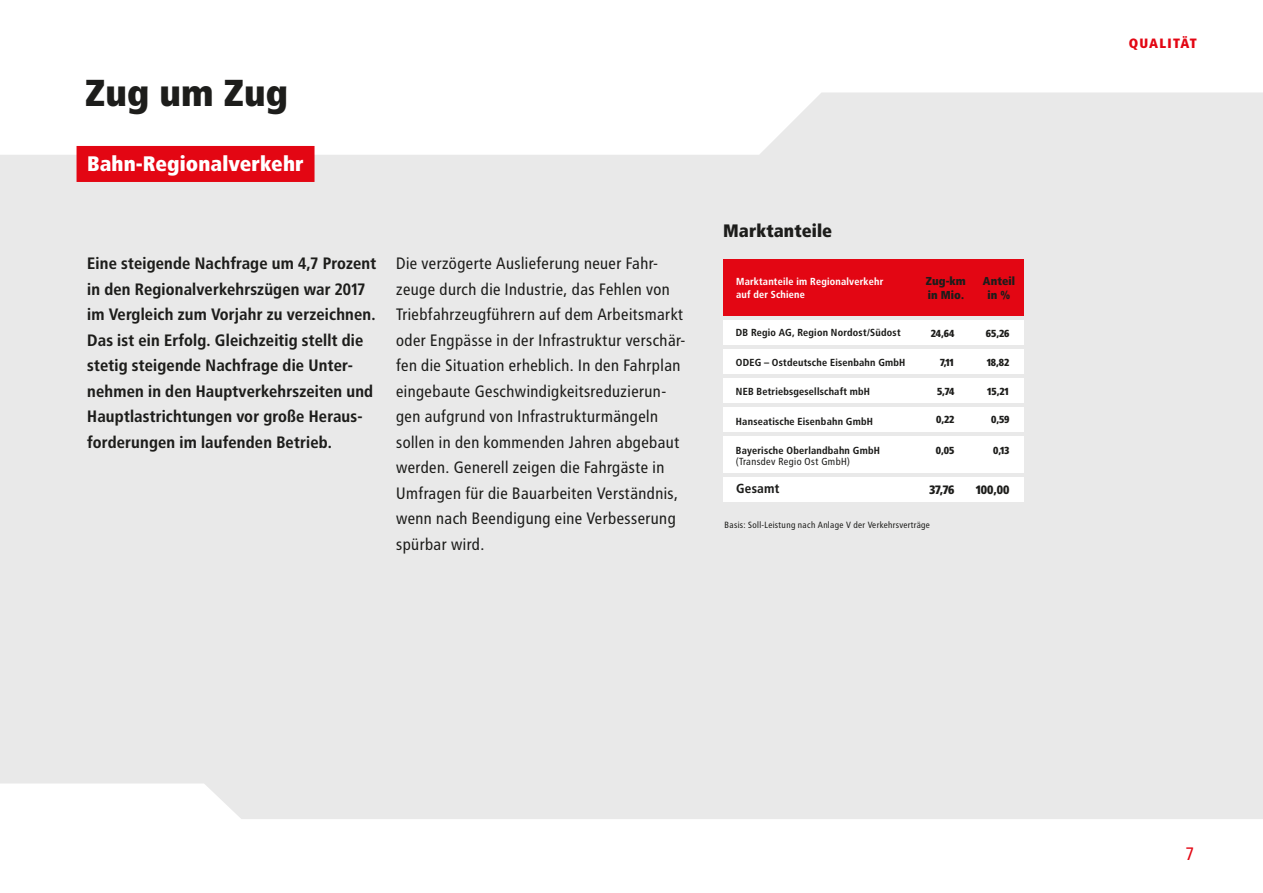
<style>
.page{position:relative;width:1263px;height:893px;background:#fff}
.page>*{position:absolute;margin:0;border:0;box-sizing:border-box;transform-origin:0 0}
.t1{font:900 37.5px "Transit Pro";color:#1d1d1b}
.t2{font:900 21px "Transit Pro";color:#fff}
.t3{font:900 18px "Transit Pro";color:#1d1d1b}
.t4{font:18px "Transit Pro";color:#e30613}
.t5{font:16.5px/25.5px "Transit Pro";letter-spacing:-.01em;color:#1d1d1b}
.t6{font:700 16.5px/25.5px "Transit Pro";letter-spacing:-.01em;color:#1d1d1b}
.t7{font:900 13.5px "Transit Pro";letter-spacing:.09em;color:#e30613}
.t8{font:700 13.05px "Transit Pro";color:#1d1d1b}
.t9{font:900 12.15px "Transit Pro";color:#1d1d1b}
.t10{font:900 11.55px/14.1px "Transit Pro";color:#1d1d1b}
.t11{font:700 10.2px "Transit Pro";color:#1d1d1b}
.t12{font:900 10.2px "Transit Pro";letter-spacing:-.015em;color:#1d1d1b}
.t13{font:700 10.2px/13px "Transit Pro";color:#fff}
.t14{font:10.2px "Transit Pro";color:#1d1d1b}
.t15{font:9px "Transit Pro";color:#1d1d1b}
</style>
<div class="page">
<div style="left:0;top:92px;width:1263px;height:727px;background:#e9e9e9"></div>
<div style="left:77px;top:146px;width:237px;height:36px;background:#e30613"></div>
<div style="left:723px;top:259px;width:300px;height:57px;background:#e30613"></div>
<div style="left:723px;top:320px;width:300px;height:25px;background:#fff"></div>
<div style="left:723px;top:349px;width:300px;height:25px;background:#fff"></div>
<div style="left:723px;top:378px;width:300px;height:25px;background:#fff"></div>
<div style="left:723px;top:407px;width:300px;height:25px;background:#fff"></div>
<div style="left:723px;top:436px;width:300px;height:25px;background:#fff"></div>
<div style="left:723px;top:460px;width:300px;height:13px;background:#fff"></div>
<div style="left:723px;top:477px;width:300px;height:25px;background:#fff"></div>
<h1 class="t1" style="left:85px;top:71px;width:205px">Zug um Zug</h1>
<p class="t2" style="left:87px;top:152px;width:218px">Bahn-Regionalverkehr</p>
<p class="t6" style="left:87px;top:251px;width:291px">Eine steigende Nachfrage um 4,7 Prozent in den Regionalverkehrszügen war 2017 im Vergleich zum Vorjahr zu verzeichnen.<br>Das ist ein Erfolg. Gleichzeitig stellt die stetig steigende Nachfrage die Unter&shy;nehmen in den Hauptverkehrszeiten und Hauptlastrichtungen vor große Heraus&shy;forderungen im laufenden Betrieb.</p>
<p class="t5" style="left:396px;top:251px;width:292px">Die verzögerte Auslieferung neuer Fahr&shy;zeuge durch die Industrie, das Fehlen von Triebfahrzeugführern auf dem Arbeitsmarkt oder Engpässe in der Infrastruktur verschär&shy;fen die Situation erheblich. In den Fahrplan eingebaute Geschwindigkeitsreduzierun&shy;gen aufgrund von Infrastrukturmängeln sollen in den kommenden Jahren abgebaut werden. Generell zeigen die Fahrgäste in Umfragen für die Bauarbeiten Verständnis, wenn nach Beendigung eine Verbesserung spürbar wird.</p>
<p class="t3" style="left:723px;top:220px;width:111px">Marktanteile</p>
<p class="t13" style="left:736px;top:275px;width:149px">Marktanteile im Regionalverkehr auf der Schiene</p>
<p class="t11" style="left:736px;top:327px;width:166px">DB Regio AG, Region Nordost/Südost</p>
<p class="t11" style="left:736px;top:356px;width:171px">ODEG – Ostdeutsche Eisenbahn GmbH</p>
<p class="t11" style="left:736px;top:386px;width:136px">NEB Betriebsgesellschaft mbH</p>
<p class="t11" style="left:736px;top:415px;width:139px">Hanseatische Eisenbahn GmbH</p>
<p class="t11" style="left:736px;top:444px;width:146px">Bayerische Oberlandbahn GmbH</p>
<p class="t14" style="left:736px;top:455px;width:116px">(Transdev Regio Ost GmbH)</p>
<p class="t8" style="left:736px;top:481px;width:45px">Gesamt</p>
<p class="t10" style="left:926px;top:274px;width:42px">Zug-km in Mio.</p>
<p class="t10" style="left:983px;top:274px;width:34px;text-align:center">Anteil in %</p>
<p class="t12" style="left:931px;top:328px;width:25px">24,64</p>
<p class="t12" style="left:986px;top:328px;width:25px">65,26</p>
<p class="t12" style="left:940px;top:356px;width:16px">7,11</p>
<p class="t12" style="left:986px;top:356px;width:25px">18,82</p>
<p class="t12" style="left:937px;top:385px;width:19px">5,74</p>
<p class="t12" style="left:987px;top:385px;width:24px">15,21</p>
<p class="t12" style="left:936px;top:414px;width:20px">0,22</p>
<p class="t12" style="left:991px;top:414px;width:20px">0,59</p>
<p class="t12" style="left:936px;top:445px;width:20px">0,05</p>
<p class="t12" style="left:993px;top:445px;width:18px">0,13</p>
<p class="t9" style="left:929px;top:483px;width:27px">37,76</p>
<p class="t9" style="left:975px;top:483px;width:36px">100,00</p>
<p class="t15" style="left:724px;top:519px;width:207px">Basis: Soll-Leistung nach Anlage V der Verkehrsverträge</p>
<p class="t7" style="left:1129px;top:35px;width:70px">QUALITÄT</p>
<p class="t4" style="left:1185px;top:843px;width:11px">7</p>
</div>
